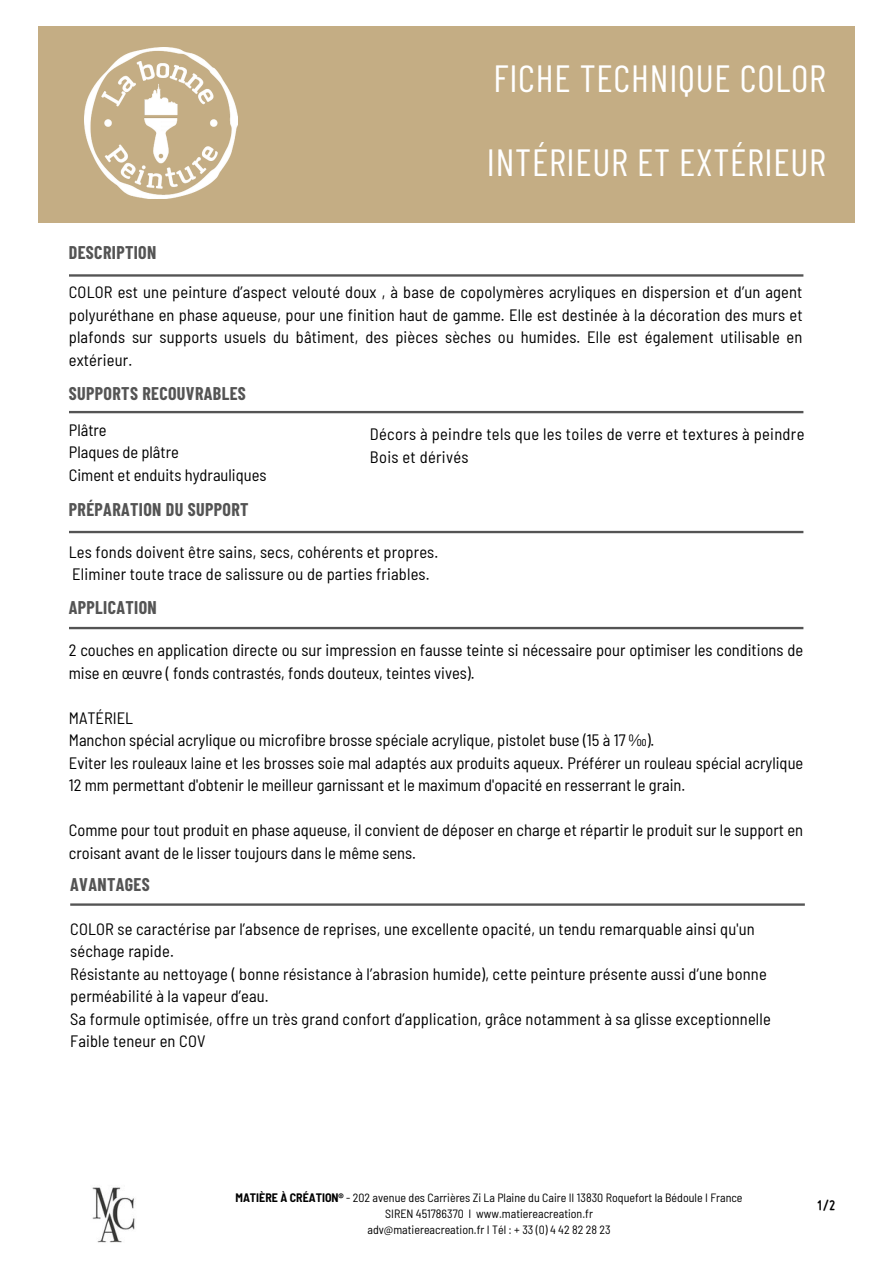
<style>
.page{position:relative;width:893px;height:1264px;background:#fff}
.page>*{position:absolute;margin:0;border:0;box-sizing:border-box;transform-origin:0 0}
.t1{font:37.8px "Barlow Condensed";letter-spacing:.02em;color:#fff}
.t2{font:700 18px "Barlow Condensed";letter-spacing:.02em;color:#545454}
.t3{font:semi-condensed 16.5px/22.5px "Barlow";color:#000}
.t4{font:semi-condensed 16.5px/22.5px "Barlow";letter-spacing:.02em;color:#000}
.t5{font:700 15px "Miso";color:#000}
.t6{font:semi-condensed 12px/16px "Barlow";color:#000;text-align:center}
.s1{font-weight:700}
</style>
<div class="page">
<img style="left:92px;top:1187px;width:43px;height:56px">
<svg style="left:69px;top:274px;width:734px;height:3px"></svg>
<svg style="left:69px;top:411px;width:734px;height:2px"></svg>
<svg style="left:69px;top:627px;width:734px;height:2px"></svg>
<div style="left:38px;top:27px;width:816px;height:196px;background:#c4ad84"></div>
<svg style="left:69px;top:531px;width:734px;height:2px"></svg>
<img style="left:85px;top:48px;width:153px;height:150px">
<svg style="left:70px;top:903px;width:734px;height:2px"></svg>
<h1 class="t1" style="left:493px;top:52px;width:334px">FICHE TECHNIQUE COLOR</h1>
<p class="t2" style="left:69px;top:240px;width:89px">DESCRIPTION</p>
<h1 class="t1" style="left:487px;top:135px;width:340px">INTÉRIEUR ET EXTÉRIEUR</h1>
<p class="t3" style="left:69px;top:280px;width:735px;text-align:justify">COLOR est une peinture d’aspect velouté doux , à base de copolymères acryliques en dispersion et d’un agent polyuréthane en phase aqueuse, pour une finition haut de gamme. Elle est destinée à la décoration des murs et plafonds sur supports usuels du bâtiment, des pièces sèches ou humides. Elle est également utilisable en extérieur.</p>
<p class="t2" style="left:69px;top:380px;width:179px">SUPPORTS RECOUVRABLES</p>
<p class="t3" style="left:69px;top:417px;width:199px">Plâtre<br>Plaques de plâtre<br>Ciment et enduits hydrauliques</p>
<p class="t2" style="left:69px;top:496px;width:181px">PRÉPARATION DU SUPPORT</p>
<p class="t4" style="left:370px;top:422px;width:436px">Décors à peindre tels que les toiles de verre et textures à peindre<br>Bois et dérivés</p>
<p class="t3" style="left:69px;top:539px;width:371px">Les fonds doivent être sains, secs, cohérents et propres.<br>Eliminer toute trace de salissure ou de parties friables.</p>
<p class="t2" style="left:69px;top:595px;width:90px">APPLICATION</p>
<p class="t3" style="left:69px;top:637px;width:735px">2 couches en application directe ou sur impression en fausse teinte si nécessaire pour optimiser les conditions de mise en œuvre ( fonds contrastés, fonds douteux, teintes vives).</p>
<p class="t3" style="left:69px;top:705px;width:736px">MATÉRIEL<br>Manchon spécial acrylique ou microfibre brosse spéciale acrylique, pistolet buse (15 à 17 ‰).<br>Eviter les rouleaux laine et les brosses soie mal adaptés aux produits aqueux. Préférer un rouleau spécial acrylique 12 mm permettant d'obtenir le meilleur garnissant et le maximum d'opacité en resserrant le grain.</p>
<p class="t3" style="left:69px;top:817px;width:735px">Comme pour tout produit en phase aqueuse, il convient de déposer en charge et répartir le produit sur le support en croisant avant de le lisser toujours dans le même sens.</p>
<p class="t2" style="left:70px;top:871px;width:81px">AVANTAGES</p>
<p class="t3" style="left:70px;top:916px;width:702px">COLOR se caractérise par l’absence de reprises, une excellente opacité, un tendu remarquable ainsi qu'un séchage rapide.<br>Résistante au nettoyage ( bonne résistance à l’abrasion humide), cette peinture présente aussi d’une bonne perméabilité à la vapeur d’eau.<br>Sa formule optimisée, offre un très grand confort d’application, grâce notamment à sa glisse exceptionnelle Faible teneur en COV</p>
<p class="t6" style="left:235px;top:1188px;width:508px"><span class="s1">MATIÈRE À CRÉATION®</span> - 202 avenue des Carrières Zi La Plaine du Caire II 13830 Roquefort la Bédoule I France<br>SIREN 451786370 I www.matiereacreation.fr<br>adv@matiereacreation.fr I Tél : + 33 (0) 4 42 82 28 23</p>
<p class="t5" style="left:816px;top:1196px;width:20px">1/2</p>
</div>
